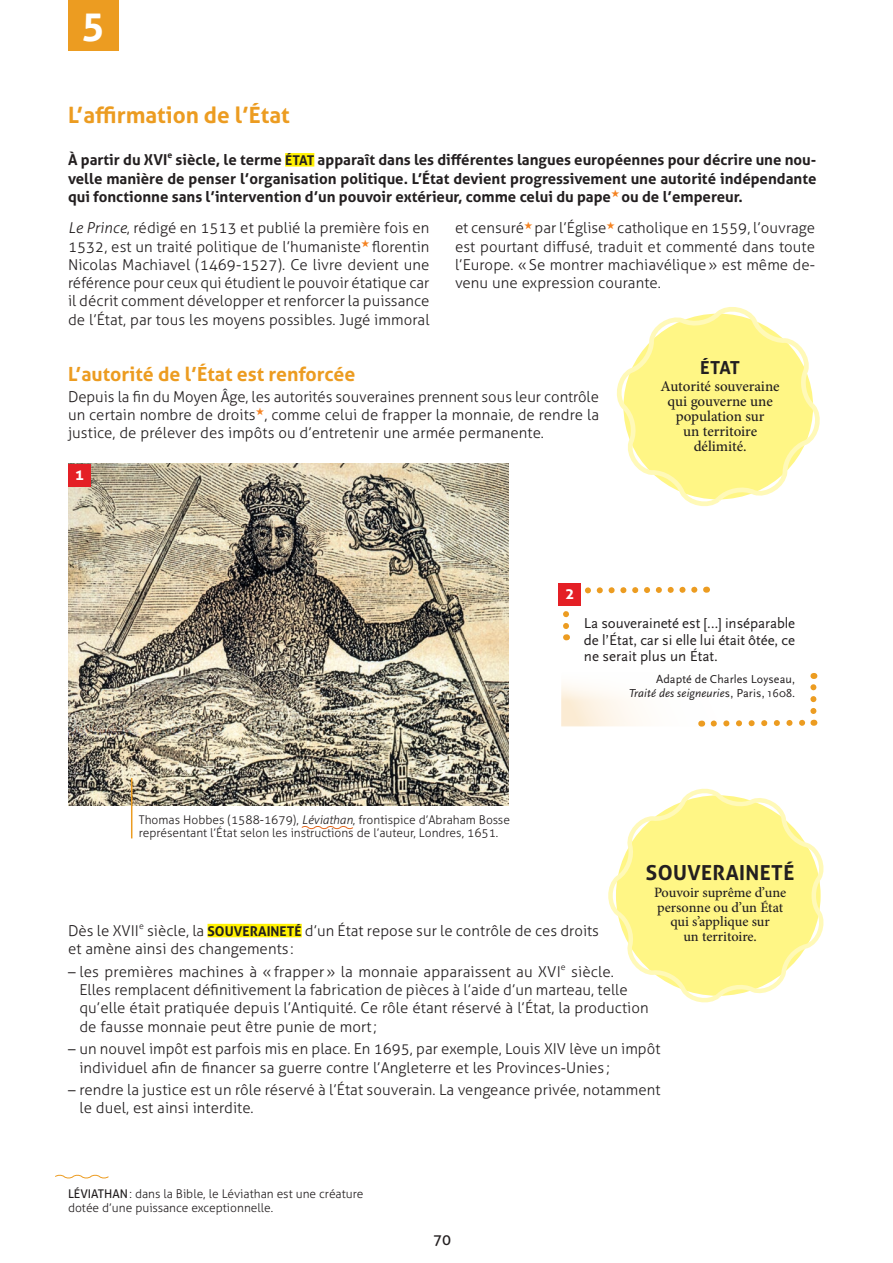
<style>
.page{position:relative;width:893px;height:1263px;background:#fff}
.page>*{position:absolute;margin:0;border:0;box-sizing:border-box;transform-origin:0 0}
.t1{font:700 39px "Aller";color:#fff}
.t2{font:700 22.5px "Aller";color:#ec9c21}
.t3{font:700 20.7px "Aller";letter-spacing:.02em;color:#231f20}
.t4{font:700 19.5px "Aller";color:#ec9c21}
.t5{font:700 18px "Aller";color:#231f20}
.t6{font:300 15px/18.3px "Aller";letter-spacing:.005em;color:#231f20}
.t7{font:700 15px/18.3px "Aller";color:#231f20;text-align:justify}
.t8{font:15px/16.5px "Scala Sans";letter-spacing:-.005em;color:#231f20;text-align:justify}
.t9{font:500 15px/15px "Minion Pro";letter-spacing:-.005em;color:#231f20;text-align:center}
.t10{font:15px "Aller";color:#231f20}
.t11{font:700 14.85px "Aller";color:#fff;scale:1.05 1}
.t12{font:500 14.25px/14.5px "Minion Pro";letter-spacing:-.005em;color:#231f20;text-align:center}
.t13{font:300 12px/13.5px "Aller";color:#231f20}
.t14{font:12px/13.5px "Scala Sans";letter-spacing:.01em;color:#231f20;text-align:right}
.t15{font:300 8.7px "Aller";color:#231f20}
.t16{font:700 8.7px "Aller";color:#231f20}
.s1{font-size:13.5px}
.s2{font-style:italic}
.s3{font-weight:700;font-size:13.5px}
.s4{font-weight:400}
</style>
<div class="page">
<div style="left:68px;top:0;width:50px;height:50px;background:#ec9c21"></div>
<div style="left:285px;top:153px;width:29px;height:14px;background:#fff101"></div>
<div style="left:208px;top:924px;width:94px;height:13px;background:#fff101"></div>
<img style="left:68px;top:464px;width:441px;height:342px">
<svg style="left:301px;top:826px;width:52px;height:4px"></svg>
<hr style="left:131px;top:778px;width:1px;height:60px;background:#ec9c21">
<svg style="left:55px;top:1174px;width:54px;height:5px"></svg>
<div style="left:68px;top:464px;width:23px;height:23px;background:#e41f25"></div>
<svg style="left:561px;top:684px;width:145px;height:42px"></svg>
<svg style="left:710px;top:719px;width:104px;height:8px"></svg>
<svg style="left:810px;top:673px;width:6px;height:38px"></svg>
<svg style="left:585px;top:586px;width:113px;height:8px"></svg>
<svg style="left:563px;top:605px;width:6px;height:35px"></svg>
<div style="left:558px;top:583px;width:23px;height:22px;background:#e41f25"></div>
<svg style="left:617px;top:307px;width:203px;height:199px"></svg>
<svg style="left:608px;top:788px;width:216px;height:215px"></svg>
<h1 class="t1" style="left:81px;top:2px;width:25px">5</h1>
<h2 class="t2" style="left:68px;top:101px;width:223px">L’affirmation de l’État</h2>
<p class="t7" style="left:68px;top:151px;width:101px">À partir du XVI</p>
<p class="t16" style="left:167px;top:150px;width:6px">e</p>
<p class="t7" style="left:68px;top:151px;width:750px;text-indent:107px">siècle, le terme <span class="s1">ÉTAT</span> apparaît dans les différentes langues européennes pour décrire une nou&shy;velle manière de penser l’organisation politique. L’État devient progressivement une autorité indépendante qui fonctionne sans l’intervention d’un pouvoir extérieur, comme celui du pape<sup>★</sup> ou de l’empereur.</p>
<p class="t6" style="left:68px;top:219px;width:363px;text-align:justify"><span class="s2">Le Prince</span>, rédigé en 1513 et publié la première fois en 1532, est un traité politique de l’humaniste<sup>★</sup> florentin Nicolas Machiavel (1469-1527). Ce livre devient une référence pour ceux qui étudient le pouvoir étatique car il décrit comment développer et renforcer la puissance de l’État, par tous les moyens possibles. Jugé immoral</p>
<p class="t6" style="left:455px;top:219px;width:362px;text-align:justify">et censuré<sup>★</sup> par l’Église<sup>★</sup> catholique en 1559, l’ouvrage est pourtant diffusé, traduit et commenté dans toute l’Europe. «Se montrer machiavélique» est même de&shy;venu une expression courante.</p>
<h3 class="t4" style="left:68px;top:362px;width:289px">L’autorité de l’État est renforcée</h3>
<p class="t6" style="left:68px;top:387px;width:532px;text-align:justify">Depuis la fin du Moyen Âge, les autorités souveraines prennent sous leur contrôle un certain nombre de droits<sup>★</sup>, comme celui de frapper la monnaie, de rendre la justice, de prélever des impôts ou d’entretenir une armée permanente.</p>
<p class="t5" style="left:700px;top:357px;width:41px">ÉTAT</p>
<p class="t9" style="left:661px;top:379px;width:121px">Autorité souveraine qui gouverne une population sur<br>un territoire délimité.</p>
<p class="t11" style="left:75px;top:465px;width:10px">1</p>
<p class="t13" style="left:139px;top:812px;width:373px">Thomas Hobbes (1588-1679), <span class="s2">Léviathan</span>, frontispice d’Abraham Bosse représentant l’État selon les instructions de l’auteur, Londres, 1651.</p>
<p class="t11" style="left:565px;top:584px;width:10px">2</p>
<p class="t8" style="left:584px;top:615px;width:213px">La souveraineté est […] inséparable de l’État, car si elle lui était ôtée, ce ne serait plus un État.</p>
<p class="t14" style="left:629px;top:673px;width:168px">Adapté de Charles Loyseau,<br><span class="s2">Traité des seigneurie</span>s, Paris, 1608.</p>
<h3 class="t3" style="left:646px;top:860px;width:150px">SOUVERAINETÉ</h3>
<p class="t12" style="left:654px;top:885px;width:134px">Pouvoir suprême d’une personne ou d’un État qui s’applique sur<br>un territoire.</p>
<p class="t6" style="left:68px;top:921px;width:532px;text-indent:79px">siècle, la <span class="s3">SOUVERAINETÉ</span> d’un État repose sur le contrôle de ces droits et amène ainsi des changements :</p>
<p class="t6" style="left:68px;top:962px;width:494px">– les premières machines à «frapper» la monnaie apparaissent au XVI</p>
<p class="t15" style="left:561px;top:961px;width:6px">e</p>
<p class="t6" style="left:68px;top:921px;width:72px">Dès le XVII</p>
<p class="t15" style="left:139px;top:920px;width:6px">e</p>
<p class="t6" style="left:79px;top:962px;width:571px;text-indent:492px">siècle.<br>Elles remplacent définitivement la fabrication de pièces à l’aide d’un marteau, telle qu’elle était pratiquée depuis l’Antiquité. Ce rôle étant réservé à l’État, la production de fausse monnaie peut être punie de mort;</p>
<p class="t6" style="left:79px;top:1040px;width:583px;text-indent:-11px">– un nouvel impôt est parfois mis en place. En 1695, par exemple, Louis XIV lève un impôt individuel afin de financer sa guerre contre l’Angleterre et les Provinces-Unies ;</p>
<p class="t6" style="left:79px;top:1081px;width:583px;text-indent:-11px">– rendre la justice est un rôle réservé à l’État souverain. La vengeance privée, notamment le duel, est ainsi interdite.</p>
<p class="t13" style="left:68px;top:1186px;width:297px;line-height:14.2px"><span class="s4">LÉVIATHAN</span>: dans la Bible, le Léviathan est une créature dotée d’une puissance exceptionnelle.</p>
<p class="t10" style="left:433px;top:1231px;width:19px">70</p>
</div>
